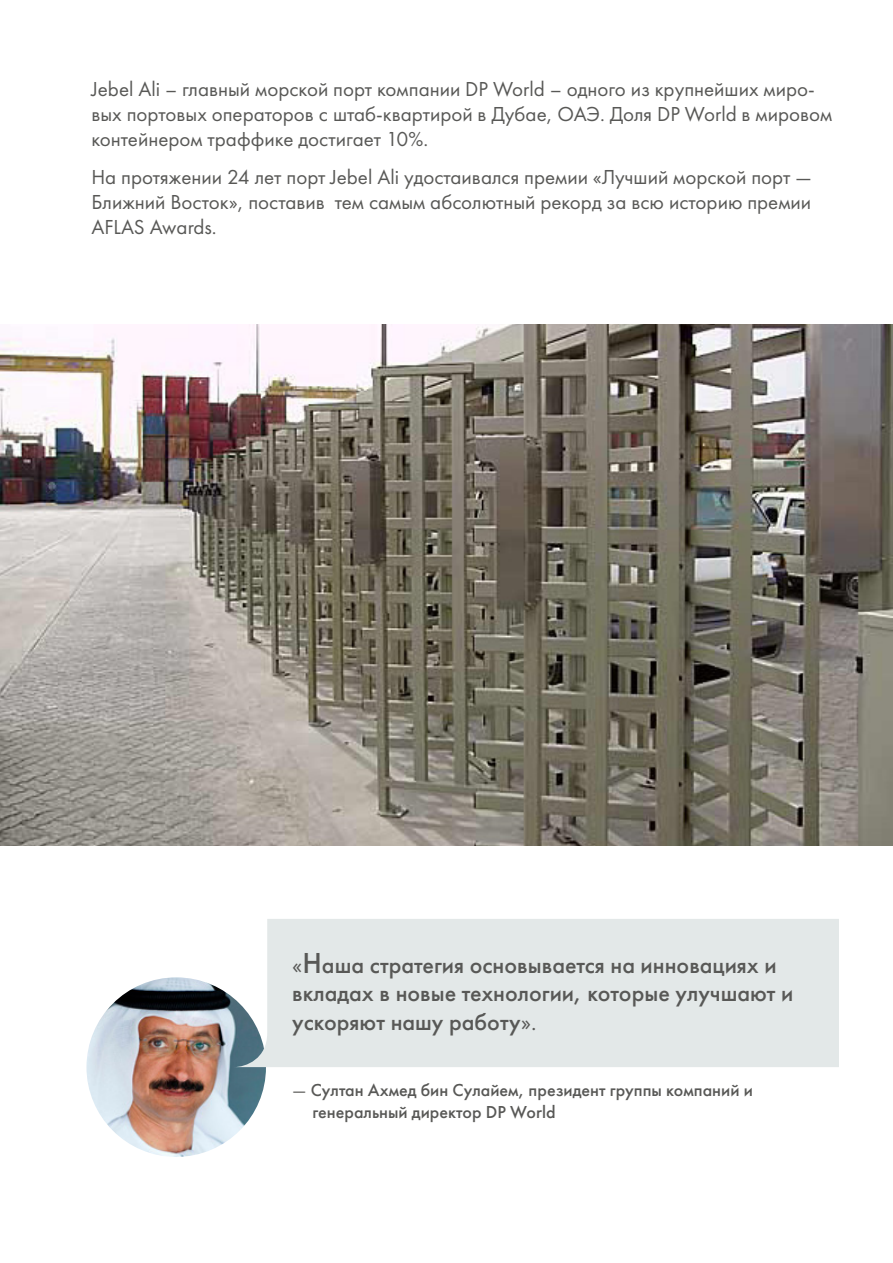
<style>
.page{position:relative;width:893px;height:1263px;background:#fff}
.page>*{position:absolute;margin:0;border:0;box-sizing:border-box;transform-origin:0 0}
.t1{font:500 24px/28.8px "Futura New";color:#585856}
.t2{font:21px/25.2px "Futura New";color:#585856}
.t3{font:500 18px "Futura New";color:#585856}
.s1{font-weight:400}
.s2{font-size:30px}
</style>
<div class="page">
<img style="left:0;top:324px;width:893px;height:521px">
<img style="left:86px;top:977px;width:180px;height:180px;border-radius:90px">
<div style="left:234px;top:919px;width:605px;height:148px;background:#e3e8e8"></div>
<p class="t2" style="left:91px;top:76px;width:742px">Jebel Ali – главный морской порт компании DP World – одного из крупнейших миро&shy;вых портовых операторов с штаб-квартирой в Дубае, ОАЭ. Доля DP World в мировом контейнером траффике достигает 10%.</p>
<p class="t2" style="left:91px;top:164px;width:722px;text-align:justify">На протяжении 24 лет порт Jebel Ali удостаивался премии «Лучший морской порт — Ближний Восток», поставив тем самым абсолютный рекорд за всю историю премии AFLAS Awards.</p>
<p class="t1" style="left:292px;top:950px;width:503px"><span class="s1">«</span><span class="s2">Н</span>аша стратегия основывается на инновациях и вкладах в новые технологии, которые улучшают и ускоряют нашу работу<span class="s1">».</span></p>
<p class="t3" style="left:292px;top:1079px;width:462px"><span class="s1">—</span> Султан Ахмед бин Сулайем, президент группы компаний и</p>
<p class="t3" style="left:312px;top:1101px;width:245px">генеральный директор DP World</p>
</div>
